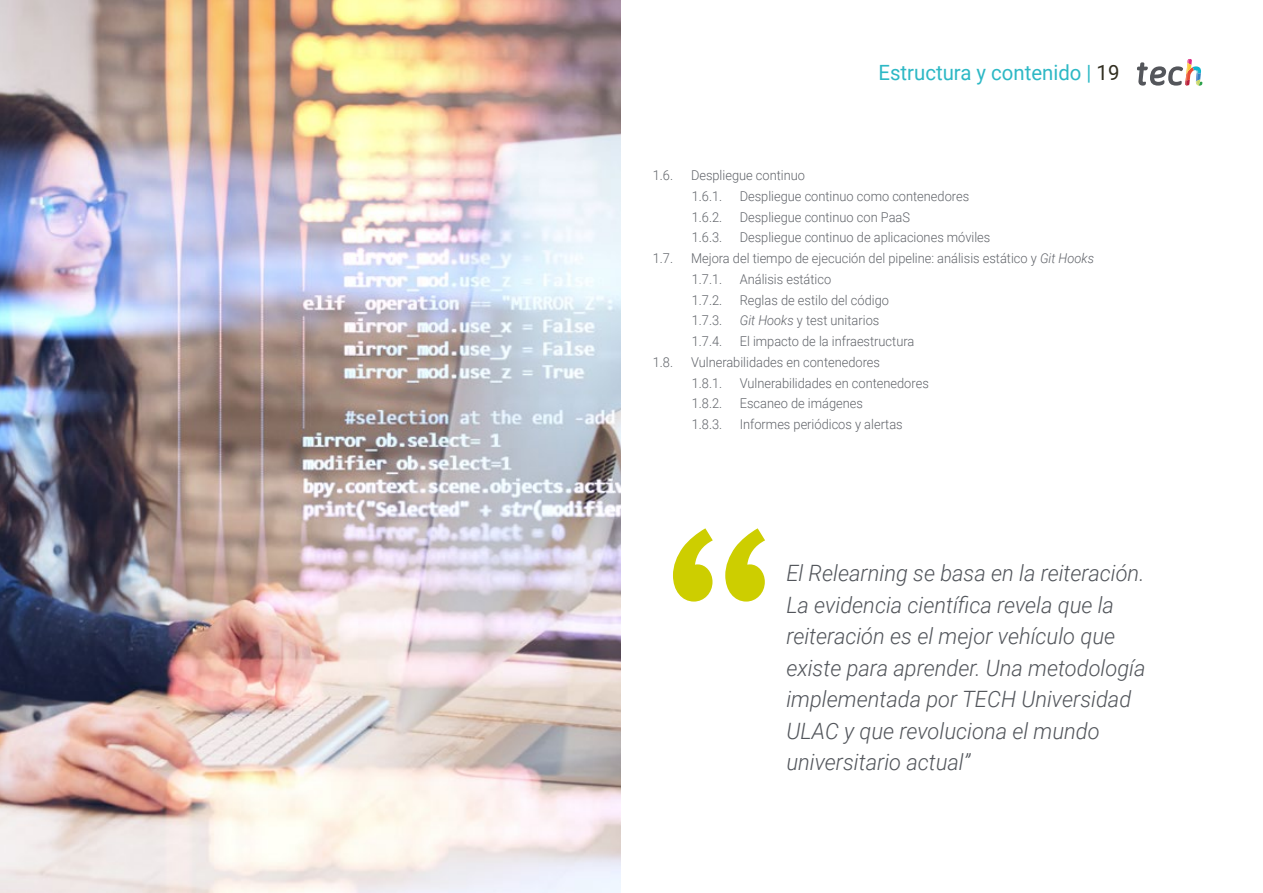
<style>
.page{position:relative;width:1263px;height:893px;background:#fff}
.page>*{position:absolute;margin:0;border:0;box-sizing:border-box;transform-origin:0 0}
.t1{font:italic 300 22.5px/31.5px "Roboto";color:#52555b}
.t2{font:21px "Roboto";color:#2db8c5}
.t3{font:300 13.5px/20.7px "Roboto";color:#61646a;scale:.95 1}
.s1{color:#312e20}
.s2{font-style:italic}
</style>
<div class="page">
<img style="left:0;top:0;width:621px;height:893px">
<svg style="left:1137px;top:59px;width:65px;height:27px"></svg>
<svg style="left:673px;top:528px;width:92px;height:74px"></svg>
<h2 class="t2" style="left:878px;top:57px;width:242px">Estructura y contenido | <span class="s1">19</span></h2>
<p class="t3" style="left:653px;top:165px;width:23px">1.6.</p>
<p class="t3" style="left:691px;top:165px;width:121px">Despliegue continuo<br>1.6.1.</p>
<p class="t3" style="left:740px;top:185px;width:243px">Despliegue continuo como contenedores</p>
<p class="t3" style="left:692px;top:206px;width:34px">1.6.2.</p>
<p class="t3" style="left:740px;top:206px;width:181px">Despliegue continuo con PaaS</p>
<p class="t3" style="left:692px;top:227px;width:34px">1.6.3.</p>
<p class="t3" style="left:740px;top:227px;width:265px">Despliegue continuo de aplicaciones móviles</p>
<p class="t3" style="left:653px;top:248px;width:23px">1.7.</p>
<p class="t3" style="left:691px;top:248px;width:426px">Mejora del tiempo de ejecución del pipeline: análisis estático y <span class="s2">Git Hooks<br></span>1.7.1.</p>
<p class="t3" style="left:740px;top:268px;width:98px">Análisis estático</p>
<p class="t3" style="left:692px;top:289px;width:34px">1.7.2.</p>
<p class="t3" style="left:740px;top:289px;width:159px">Reglas de estilo del código</p>
<p class="t3" style="left:692px;top:310px;width:34px">1.7.3.</p>
<p class="t3" style="left:740px;top:310px;width:148px"><span class="s2">Git Hooks</span> y test unitarios</p>
<p class="t3" style="left:692px;top:331px;width:34px">1.7.4.</p>
<p class="t3" style="left:740px;top:331px;width:185px">El impacto de la infraestructura</p>
<p class="t3" style="left:653px;top:351px;width:23px">1.8.</p>
<p class="t3" style="left:691px;top:351px;width:200px">Vulnerabilidades en contenedores<br>1.8.1.</p>
<p class="t3" style="left:740px;top:372px;width:200px">Vulnerabilidades en contenedores</p>
<p class="t3" style="left:692px;top:393px;width:34px">1.8.2.</p>
<p class="t3" style="left:740px;top:393px;width:131px">Escaneo de imágenes</p>
<p class="t3" style="left:692px;top:414px;width:34px">1.8.3.</p>
<p class="t3" style="left:740px;top:414px;width:173px">Informes periódicos y alertas</p>
<p class="t1" style="left:786px;top:557px;width:361px">El Relearning se basa en la reiteración.<br>La evidencia científica revela que la reiteración es el mejor vehículo que existe para aprender. Una metodología implementada por TECH Universidad ULAC y que revoluciona el mundo universitario actual”</p>
</div>
